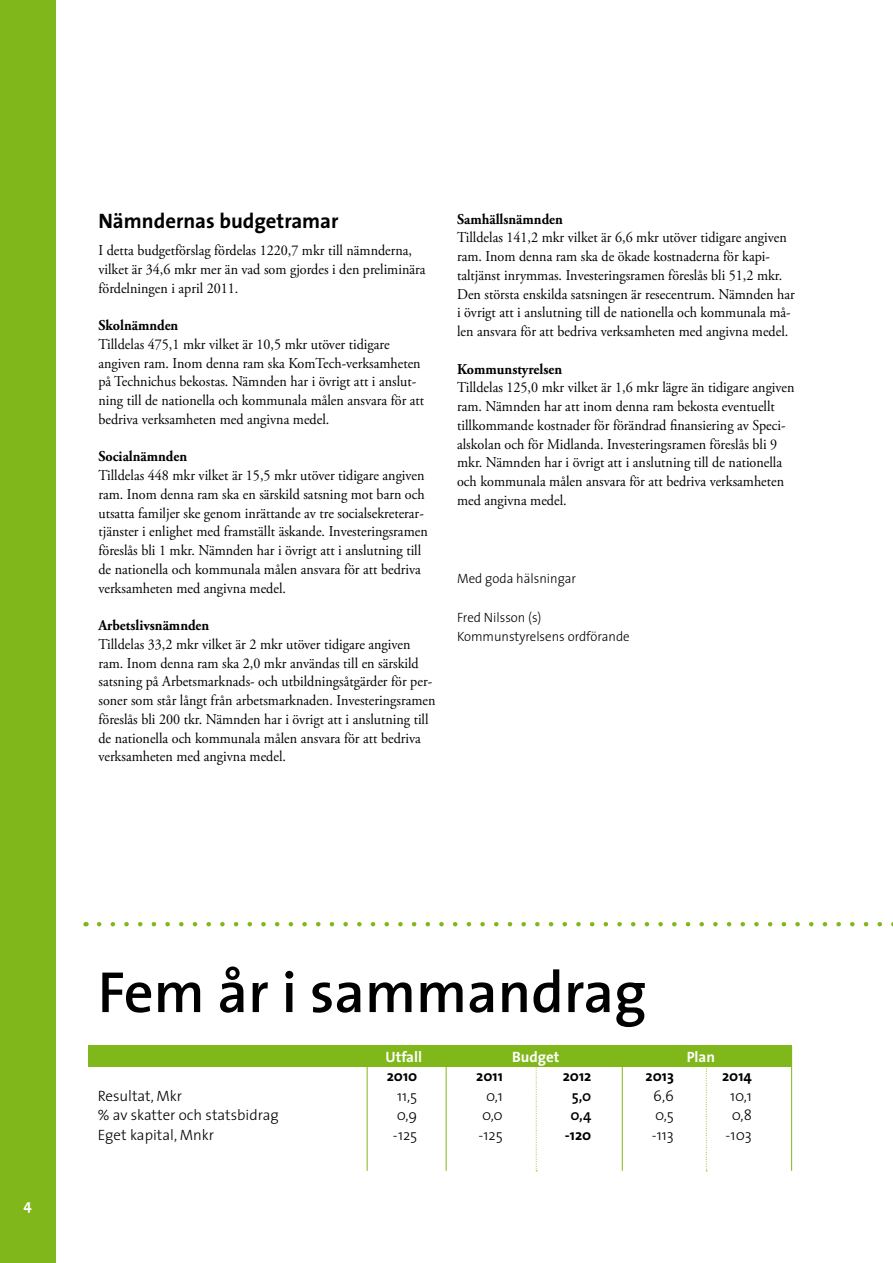
<style>
.page{position:relative;width:893px;height:1263px;background:#fff}
.page>*{position:absolute;margin:0;border:0;box-sizing:border-box;transform-origin:0 0}
.t1{font:600 58.5px "The Sans";color:#000}
.t2{font:700 21px "The Sans";color:#000}
.t3{font:15px/18.8px "Adobe Garamond Pro";color:#000;scale:.94 1}
.t4{font:300 15px "The Sans";color:#000}
.t5{font:700 15px "Adobe Garamond Pro";color:#000;scale:.94 1}
.t6{font:700 15px "The Sans";color:#000}
.t7{font:700 15px "The Sans";color:#fff}
.t8{font:600 15px "The Sans";color:#000}
.t9{font:300 13.5px/19.5px "The Sans";color:#000;scale:.96 1}
</style>
<div class="page">
<div style="left:0;top:0;width:55px;height:1263px;background:#80b71b"></div>
<hr style="left:446px;top:1046px;width:1px;height:125px;background:#80b71b">
<hr style="left:367px;top:1046px;width:1px;height:125px;background:#80b71b">
<hr style="left:791px;top:1046px;width:1px;height:125px;background:#80b71b">
<hr style="left:622px;top:1046px;width:1px;height:125px;background:#80b71b">
<svg style="left:536px;top:1067px;width:1px;height:104px"></svg>
<svg style="left:706px;top:1068px;width:1px;height:103px"></svg>
<div style="left:89px;top:1045px;width:703px;height:22px;background:#80b71b"></div>
<svg style="left:99px;top:922px;width:794px;height:4px"></svg>
<h2 class="t2" style="left:98px;top:203px;width:242px">Nämndernas budgetramar</h2>
<p class="t3" style="left:98px;top:241px;width:349px">I detta budgetförslag fördelas 1220,7 mkr till nämnderna, vilket är 34,6 mkr mer än vad som gjordes i den preliminära fördelningen i april 2011.</p>
<p class="t5" style="left:98px;top:317px;width:87px">Skolnämnden</p>
<p class="t3" style="left:98px;top:335px;width:348px">Tilldelas 475,1 mkr vilket är 10,5 mkr utöver tidigare angiven ram. Inom denna ram ska KomTech-verksamheten på Technichus bekostas. Nämnden har i övrigt att i anslut&shy;ning till de nationella och kommunala målen ansvara för att bedriva verksamheten med angivna medel.</p>
<p class="t5" style="left:98px;top:448px;width:96px">Socialnämnden</p>
<p class="t3" style="left:98px;top:466px;width:352px">Tilldelas 448 mkr vilket är 15,5 mkr utöver tidigare angiven ram. Inom denna ram ska en särskild satsning mot barn och utsatta familjer ske genom inrättande av tre socialsekreterar&shy;tjänster i enlighet med framställt äskande. Investeringsramen föreslås bli 1 mkr. Nämnden har i övrigt att i anslutning till de nationella och kommunala målen ansvara för att bedriva verksamheten med angivna medel.</p>
<p class="t5" style="left:98px;top:617px;width:119px">Arbetslivsnämnden</p>
<p class="t3" style="left:98px;top:635px;width:360px">Tilldelas 33,2 mkr vilket är 2 mkr utöver tidigare angiven ram. Inom denna ram ska 2,0 mkr användas till en särskild satsning på Arbetsmarknads- och utbildningsåtgärder för per&shy;soner som står långt från arbetsmarknaden. Investeringsramen föreslås bli 200 tkr. Nämnden har i övrigt att i anslutning till de nationella och kommunala målen ansvara för att bedriva verksamheten med angivna medel.</p>
<p class="t5" style="left:457px;top:210px;width:114px">Samhällsnämnden</p>
<p class="t3" style="left:457px;top:229px;width:361px">Tilldelas 141,2 mkr vilket är 6,6 mkr utöver tidigare angiven ram. Inom denna ram ska de ökade kostnaderna för kapi&shy;taltjänst inrymmas. Investeringsramen föreslås bli 51,2 mkr.<br>Den största enskilda satsningen är resecentrum. Nämnden har i övrigt att i anslutning till de nationella och kommunala må&shy;len ansvara för att bedriva verksamheten med angivna medel.</p>
<p class="t5" style="left:457px;top:360px;width:113px">Kommunstyrelsen</p>
<p class="t3" style="left:457px;top:379px;width:360px">Tilldelas 125,0 mkr vilket är 1,6 mkr lägre än tidigare angiven ram. Nämnden har att inom denna ram bekosta eventuellt tillkommande kostnader för förändrad finansiering av Speci&shy;alskolan och för Midlanda. Investeringsramen föreslås bli 9 mkr. Nämnden har i övrigt att i anslutning till de nationella och kommunala målen ansvara för att bedriva verksamheten med angivna medel.</p>
<p class="t9" style="left:457px;top:568px;width:126px">Med goda hälsningar</p>
<p class="t9" style="left:457px;top:607px;width:181px">Fred Nilsson (s)<br>Kommunstyrelsens ordförande</p>
<p class="t7" style="left:23px;top:1192px;width:10px">4</p>
<h1 class="t1" style="left:98px;top:943px;width:550px">Fem år i sammandrag</h1>
<p class="t7" style="left:385px;top:1044px;width:38px">Utfall</p>
<p class="t7" style="left:512px;top:1044px;width:49px">Budget</p>
<p class="t7" style="left:687px;top:1044px;width:30px">Plan</p>
<p class="t6" style="left:387px;top:1064px;width:32px">2010</p>
<p class="t6" style="left:476px;top:1064px;width:28px">2011</p>
<p class="t6" style="left:563px;top:1064px;width:30px">2012</p>
<p class="t6" style="left:645px;top:1064px;width:30px">2013</p>
<p class="t6" style="left:722px;top:1064px;width:31px">2014</p>
<p class="t4" style="left:98px;top:1083px;width:86px">Resultat, Mkr</p>
<p class="t4" style="left:397px;top:1083px;width:22px">11,5</p>
<p class="t4" style="left:486px;top:1083px;width:18px">0,1</p>
<p class="t8" style="left:572px;top:1083px;width:21px">5,0</p>
<p class="t4" style="left:653px;top:1083px;width:22px">6,6</p>
<p class="t4" style="left:730px;top:1083px;width:23px">10,1</p>
<p class="t4" style="left:98px;top:1103px;width:182px">% av skatter och statsbidrag</p>
<p class="t4" style="left:397px;top:1103px;width:22px">0,9</p>
<p class="t4" style="left:482px;top:1103px;width:22px">0,0</p>
<p class="t8" style="left:570px;top:1103px;width:22px">0,4</p>
<p class="t4" style="left:655px;top:1103px;width:20px">0,5</p>
<p class="t4" style="left:732px;top:1103px;width:21px">0,8</p>
<p class="t4" style="left:98px;top:1122px;width:118px">Eget kapital, Mnkr</p>
<p class="t4" style="left:393px;top:1122px;width:26px">-125</p>
<p class="t4" style="left:478px;top:1122px;width:26px">-125</p>
<p class="t6" style="left:565px;top:1122px;width:28px">-120</p>
<p class="t4" style="left:652px;top:1122px;width:24px">-113</p>
<p class="t4" style="left:726px;top:1122px;width:28px">-103</p>
</div>
